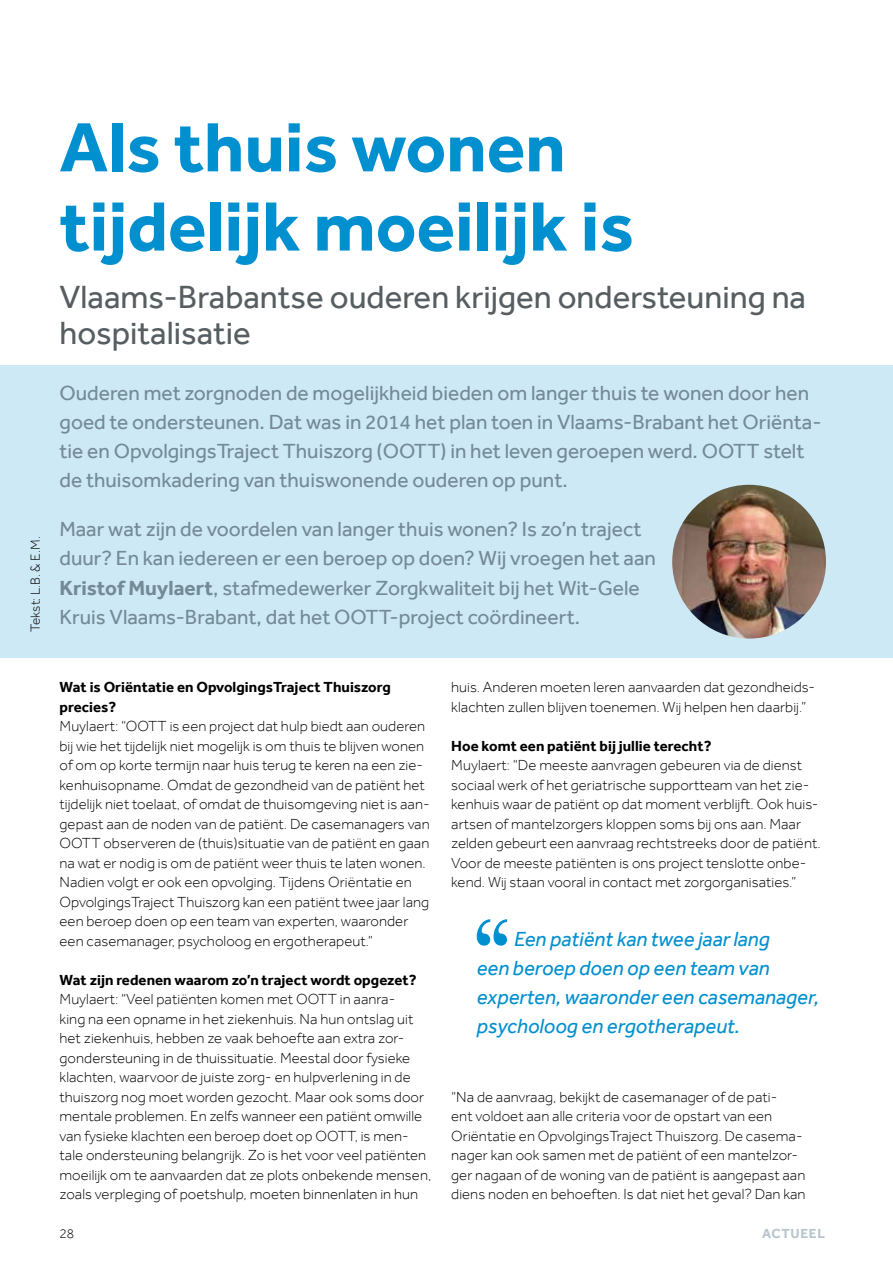
<style>
.page{position:relative;width:893px;height:1263px;background:#fff}
.page>*{position:absolute;margin:0;border:0;box-sizing:border-box;transform-origin:0 0}
.t1{font:700 72px/79.2px "Effra";color:#008fcf}
.t2{font:33px/36px "Effra";color:#575e62}
.t3{font:21px/29.2px "Effra";color:#748a96}
.t4{font:italic 21px/29.2px "Effra";color:#008fcf}
.t5{font:300 15px/19.5px "Effra";letter-spacing:.005em;color:#000}
.t6{font:700 15px/19.5px "Effra";letter-spacing:.005em;color:#000}
.t7{font:300 13.5px "Effra";letter-spacing:.005em;color:#000}
.t8{font:700 13.5px "Effra";letter-spacing:.05em;color:#b7c5cd}
.s1{font-weight:700}
</style>
<div class="page">
<div style="left:0;top:366px;width:893px;height:292px;background:#cde9f5"></div>
<img style="left:672px;top:485px;width:154px;height:153px;border-radius:77px">
<svg style="left:476px;top:919px;width:31px;height:27px"></svg>
<p class="t7" style="left:27px;top:631px;width:97px;rotate:-90deg">Tekst: L.B. &amp; E.M.</p>
<h1 class="t1" style="left:60px;top:107px;width:576px">Als thuis wonen tijdelijk moeilijk is</h1>
<h2 class="t2" style="left:60px;top:278px;width:748px">Vlaams-Brabantse ouderen krijgen ondersteuning na hospitalisatie</h2>
<p class="t3" style="left:60px;top:378px;width:763px">Ouderen met zorgnoden de mogelijkheid bieden om langer thuis te wonen door hen goed te ondersteunen. Dat was in 2014 het plan toen in Vlaams-Brabant het Oriënta&shy;tie en OpvolgingsTraject Thuiszorg (OOTT) in het leven geroepen werd. OOTT stelt de thuisomkadering van thuiswonende ouderen op punt.</p>
<p class="t3" style="left:60px;top:514px;width:598px">Maar wat zijn de voordelen van langer thuis wonen? Is zo’n traject duur? En kan iedereen er een beroep op doen? Wij vroegen het aan <span class="s1">Kristof Muylaert</span>, stafmedewerker Zorgkwaliteit bij het Wit-Gele Kruis Vlaams-Brabant, dat het OOTT-project coördineert.</p>
<p class="t6" style="left:60px;top:677px;width:333px">Wat is Oriëntatie en OpvolgingsTraject Thuiszorg precies?</p>
<p class="t5" style="left:60px;top:716px;width:372px">Muylaert: “OOTT is een project dat hulp biedt aan ouderen bij wie het tijdelijk niet mogelijk is om thuis te blijven wonen of om op korte termijn naar huis terug te keren na een zie&shy;kenhuisopname. Omdat de gezondheid van de patiënt het tijdelijk niet toelaat, of omdat de thuisomgeving niet is aan&shy;gepast aan de noden van de patiënt. De casemanagers van OOTT observeren de (thuis)situatie van de patiënt en gaan na wat er nodig is om de patiënt weer thuis te laten wonen.<br>Nadien volgt er ook een opvolging. Tijdens Oriëntatie en OpvolgingsTraject Thuiszorg kan een patiënt twee jaar lang een beroep doen op een team van experten, waaronder een casemanager, psycholoog en ergotherapeut.”</p>
<p class="t6" style="left:60px;top:970px;width:359px">Wat zijn redenen waarom zo’n traject wordt opgezet?</p>
<p class="t5" style="left:60px;top:989px;width:373px">Muylaert: “Veel patiënten komen met OOTT in aanra-<br>king na een opname in het ziekenhuis. Na hun ontslag uit het ziekenhuis, hebben ze vaak behoefte aan extra zor&shy;gondersteuning in de thuissituatie. Meestal door fysieke klachten, waarvoor de juiste zorg- en hulpverlening in de thuiszorg nog moet worden gezocht. Maar ook soms door mentale problemen. En zelfs wanneer een patiënt omwille van fysieke klachten een beroep doet op OOTT, is men&shy;tale ondersteuning belangrijk. Zo is het voor veel patiënten moeilijk om te aanvaarden dat ze plots onbekende mensen, zoals verpleging of poetshulp, moeten binnenlaten in hun</p>
<p class="t5" style="left:451px;top:677px;width:365px">huis. Anderen moeten leren aanvaarden dat gezondheids&shy;klachten zullen blijven toenemen. Wij helpen hen daarbij.”</p>
<p class="t6" style="left:451px;top:736px;width:262px">Hoe komt een patiënt bij jullie terecht?</p>
<p class="t5" style="left:451px;top:755px;width:371px">Muylaert: “De meeste aanvragen gebeuren via de dienst sociaal werk of het geriatrische supportteam van het zie&shy;kenhuis waar de patiënt op dat moment verblijft. Ook huis&shy;artsen of mantelzorgers kloppen soms bij ons aan. Maar zelden gebeurt een aanvraag rechtstreeks door de patiënt.<br>Voor de meeste patiënten is ons project tenslotte onbe&shy;kend. Wij staan vooral in contact met zorgorganisaties.”</p>
<h3 class="t4" style="left:477px;top:924px;width:344px;text-indent:37px">Een patiënt kan twee jaar lang<br>een beroep doen op een team van experten, waaronder een casemanager, psycholoog en ergotherapeut.</h3>
<p class="t5" style="left:451px;top:1087px;width:356px">“Na de aanvraag, bekijkt de casemanager of de pati-<br>ënt voldoet aan alle criteria voor de opstart van een Oriëntatie en OpvolgingsTraject Thuiszorg. De casema&shy;nager kan ook samen met de patiënt of een mantelzor&shy;ger nagaan of de woning van de patiënt is aangepast aan diens noden en behoeften. Is dat niet het geval? Dan kan</p>
<p class="t7" style="left:60px;top:1225px;width:16px">28</p>
<p class="t8" style="left:762px;top:1225px;width:64px">ACTUEEL</p>
</div>
